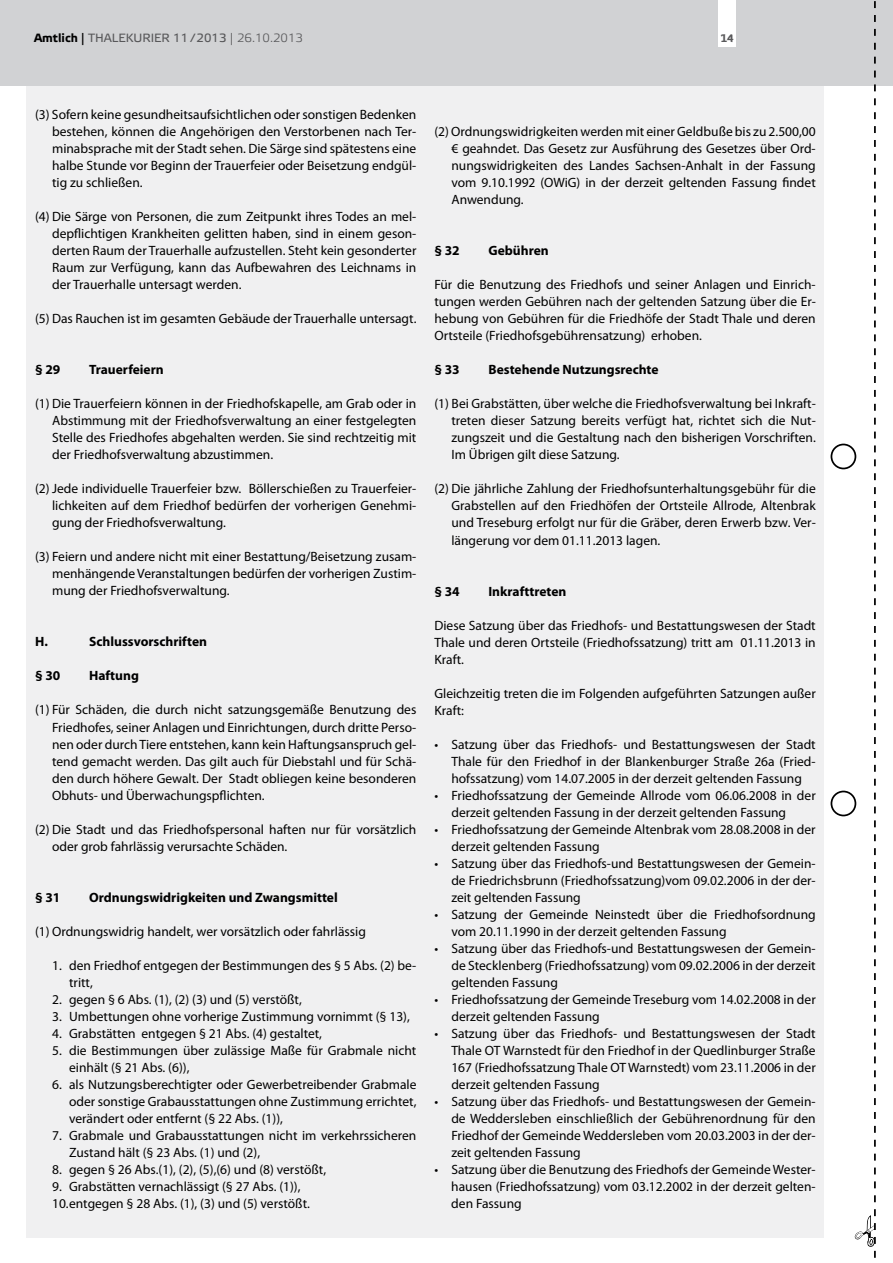
<style>
.page{position:relative;width:893px;height:1263px;background:#fff}
.page>*{position:absolute;margin:0;border:0;box-sizing:border-box;transform-origin:0 0}
.t1{font:13.5px/17px "Myriad Pro";color:#000;text-align:justify}
.t2{font:700 13.5px "Myriad Pro";color:#000}
.t3{font:12px "Elektra Text Pro";color:#58585a}
.t4{font:900 10.5px "Diavlo";color:#58585a}
.s1{font-weight:700;color:#000}
.s2{color:#000}
.s3{font-family:"Elektra Light Pro"}
</style>
<div class="page">
<div style="left:27px;top:0;width:797px;height:1237px;background:#f0f0f1"></div>
<div style="left:0;top:0;width:893px;height:85px;background:#d1d2d4"></div>
<div style="left:719px;top:0;width:17px;height:47px;background:#fff"></div>
<svg style="left:855px;top:1px;width:21px;height:1257px"></svg>
<div style="left:831px;top:444px;width:25px;height:25px;border:2px solid #000;border-radius:50%"></div>
<div style="left:831px;top:791px;width:25px;height:25px;border:2px solid #000;border-radius:50%"></div>
<p class="t3" style="left:34px;top:32px;width:270px"><span class="s1">Amtlich</span> <span class="s2">|</span> THALEKURIER 11/2013 <span class="s3">| 26.10.2013</span></p>
<p class="t4" style="left:721px;top:31px;width:14px">14</p>
<p class="t1" style="left:52px;top:106px;width:366px;text-indent:-17px">(3) Sofern keine gesundheitsaufsichtlichen oder sonstigen Bedenken bestehen, können die Angehörigen den Verstorbenen nach Ter&shy;minabsprache mit der Stadt sehen. Die Särge sind spätestens eine halbe Stunde vor Beginn der Trauerfeier oder Beisetzung endgül&shy;tig zu schließen.</p>
<p class="t1" style="left:52px;top:208px;width:366px;text-indent:-17px">(4) Die Särge von Personen, die zum Zeitpunkt ihres Todes an mel&shy;depflichtigen Krankheiten gelitten haben, sind in einem geson&shy;derten Raum der Trauerhalle aufzustellen. Steht kein gesonderter Raum zur Verfügung, kann das Aufbewahren des Leichnams in der Trauerhalle untersagt werden.</p>
<p class="t1" style="left:35px;top:310px;width:383px">(5) Das Rauchen ist im gesamten Gebäude der Trauerhalle untersagt.</p>
<p class="t2" style="left:35px;top:362px;width:27px">§ 29</p>
<p class="t2" style="left:89px;top:362px;width:76px">Trauerfeiern</p>
<p class="t1" style="left:52px;top:395px;width:366px;text-indent:-17px">(1) Die Trauerfeiern können in der Friedhofskapelle, am Grab oder in Abstimmung mit der Friedhofsverwaltung an einer festgelegten Stelle des Friedhofes abgehalten werden. Sie sind rechtzeitig mit der Friedhofsverwaltung abzustimmen.</p>
<p class="t1" style="left:52px;top:481px;width:366px;text-indent:-17px">(2) Jede individuelle Trauerfeier bzw. Böllerschießen zu Trauerfeier&shy;lichkeiten auf dem Friedhof bedürfen der vorherigen Genehmi&shy;gung der Friedhofsverwaltung.</p>
<p class="t1" style="left:52px;top:549px;width:366px;text-indent:-17px">(3) Feiern und andere nicht mit einer Bestattung/Beisetzung zusam&shy;menhängende Veranstaltungen bedürfen der vorherigen Zustim&shy;mung der Friedhofsverwaltung.</p>
<p class="t2" style="left:35px;top:634px;width:14px">H.</p>
<p class="t2" style="left:89px;top:634px;width:119px">Schlussvorschriften</p>
<p class="t2" style="left:35px;top:668px;width:27px">§ 30</p>
<p class="t2" style="left:89px;top:668px;width:51px">Haftung</p>
<p class="t1" style="left:52px;top:702px;width:366px;text-indent:-17px">(1) Für Schäden, die durch nicht satzungsgemäße Benutzung des Friedhofes, seiner Anlagen und Einrichtungen, durch dritte Perso&shy;nen oder durch Tiere entstehen, kann kein Haftungsanspruch gel&shy;tend gemacht werden. Das gilt auch für Diebstahl und für Schä&shy;den durch höhere Gewalt. Der Stadt obliegen keine besonderen Obhuts- und Überwachungspflichten.</p>
<p class="t1" style="left:52px;top:821px;width:366px;text-indent:-17px">(2) Die Stadt und das Friedhofspersonal haften nur für vorsätzlich oder grob fahrlässig verursachte Schäden.</p>
<p class="t2" style="left:35px;top:889px;width:27px">§ 31</p>
<p class="t2" style="left:89px;top:889px;width:250px">Ordnungswidrigkeiten und Zwangsmittel</p>
<p class="t1" style="left:35px;top:923px;width:332px">(1) Ordnungswidrig handelt, wer vorsätzlich oder fahrlässig</p>
<p class="t1" style="left:69px;top:957px;width:349px;text-indent:-17px">1. den Friedhof entgegen der Bestimmungen des § 5 Abs. (2) be&shy;tritt,</p>
<p class="t1" style="left:52px;top:991px;width:251px">2. gegen § 6 Abs. (1), (2) (3) und (5) verstößt,</p>
<p class="t1" style="left:52px;top:1008px;width:359px">3. Umbettungen ohne vorherige Zustimmung vornimmt (§ 13),</p>
<p class="t1" style="left:52px;top:1025px;width:271px">4. Grabstätten entgegen § 21 Abs. (4) gestaltet,</p>
<p class="t1" style="left:69px;top:1042px;width:349px;text-indent:-17px">5. die Bestimmungen über zulässige Maße für Grabmale nicht einhält (§ 21 Abs. (6)),</p>
<p class="t1" style="left:69px;top:1076px;width:349px;text-indent:-17px">6. als Nutzungsberechtigter oder Gewerbetreibender Grabmale oder sonstige Grabausstattungen ohne Zustimmung errichtet, verändert oder entfernt (§ 22 Abs. (1)),</p>
<p class="t1" style="left:69px;top:1127px;width:349px;text-indent:-17px">7. Grabmale und Grabausstattungen nicht im verkehrssicheren<br>Zustand hält (§ 23 Abs. (1) und (2),</p>
<p class="t1" style="left:52px;top:1161px;width:276px">8. gegen § 26 Abs.(1), (2), (5),(6) und (8) verstößt,</p>
<p class="t1" style="left:52px;top:1178px;width:259px">9. Grabstätten vernachlässigt (§ 27 Abs. (1)),<br>10.entgegen § 28 Abs. (1), (3) und (5) verstößt.</p>
<p class="t1" style="left:451px;top:123px;width:366px;text-indent:-17px">(2) Ordnungswidrigkeiten werden mit einer Geldbuße bis zu 2.500,00 € geahndet. Das Gesetz zur Ausführung des Gesetzes über Ord&shy;nungswidrigkeiten des Landes Sachsen-Anhalt in der Fassung vom 9.10.1992 (OWiG) in der derzeit geltenden Fassung findet Anwendung.</p>
<p class="t2" style="left:434px;top:243px;width:27px">§ 32</p>
<p class="t2" style="left:488px;top:243px;width:62px">Gebühren</p>
<p class="t1" style="left:434px;top:277px;width:383px">Für die Benutzung des Friedhofs und seiner Anlagen und Einrich&shy;tungen werden Gebühren nach der geltenden Satzung über die Er&shy;hebung von Gebühren für die Friedhöfe der Stadt Thale und deren Ortsteile (Friedhofsgebührensatzung) erhoben.</p>
<p class="t2" style="left:434px;top:362px;width:27px">§ 33</p>
<p class="t2" style="left:488px;top:362px;width:172px">Bestehende Nutzungsrechte</p>
<p class="t1" style="left:451px;top:396px;width:366px;text-indent:-17px">(1) Bei Grabstätten, über welche die Friedhofsverwaltung bei Inkraft&shy;treten dieser Satzung bereits verfügt hat, richtet sich die Nut&shy;zungszeit und die Gestaltung nach den bisherigen Vorschriften.<br>Im Übrigen gilt diese Satzung.</p>
<p class="t1" style="left:451px;top:481px;width:366px;text-indent:-17px">(2) Die jährliche Zahlung der Friedhofsunterhaltungsgebühr für die Grabstellen auf den Friedhöfen der Ortsteile Allrode, Altenbrak und Treseburg erfolgt nur für die Gräber, deren Erwerb bzw. Ver&shy;längerung vor dem 01.11.2013 lagen.</p>
<p class="t2" style="left:434px;top:583px;width:27px">§ 34</p>
<p class="t2" style="left:488px;top:583px;width:80px">Inkrafttreten</p>
<p class="t1" style="left:434px;top:617px;width:383px">Diese Satzung über das Friedhofs- und Bestattungswesen der Stadt Thale und deren Ortsteile (Friedhofssatzung) tritt am 01.11.2013 in Kraft.</p>
<p class="t1" style="left:434px;top:685px;width:383px">Gleichzeitig treten die im Folgenden aufgeführten Satzungen außer<br>Kraft:</p>
<p class="t1" style="left:451px;top:736px;width:366px;text-indent:-17px">• Satzung über das Friedhofs- und Bestattungswesen der Stadt Thale für den Friedhof in der Blankenburger Straße 26a (Fried&shy;hofssatzung) vom 14.07.2005 in der derzeit geltenden Fassung</p>
<p class="t1" style="left:451px;top:787px;width:366px;text-indent:-17px">• Friedhofssatzung der Gemeinde Allrode vom 06.06.2008 in der derzeit geltenden Fassung in der derzeit geltenden Fassung</p>
<p class="t1" style="left:451px;top:821px;width:366px;text-indent:-17px">• Friedhofssatzung der Gemeinde Altenbrak vom 28.08.2008 in der derzeit geltenden Fassung</p>
<p class="t1" style="left:451px;top:855px;width:366px;text-indent:-17px">• Satzung über das Friedhofs-und Bestattungswesen der Gemein&shy;de Friedrichsbrunn (Friedhofssatzung)vom 09.02.2006 in der der&shy;zeit geltenden Fassung</p>
<p class="t1" style="left:451px;top:906px;width:366px;text-indent:-17px">• Satzung der Gemeinde Neinstedt über die Friedhofsordnung vom 20.11.1990 in der derzeit geltenden Fassung</p>
<p class="t1" style="left:451px;top:940px;width:366px;text-indent:-17px">• Satzung über das Friedhofs-und Bestattungswesen der Gemein&shy;de Stecklenberg (Friedhofssatzung) vom 09.02.2006 in der derzeit geltenden Fassung</p>
<p class="t1" style="left:451px;top:991px;width:366px;text-indent:-17px">• Friedhofssatzung der Gemeinde Treseburg vom 14.02.2008 in der derzeit geltenden Fassung</p>
<p class="t1" style="left:451px;top:1025px;width:366px;text-indent:-17px">• Satzung über das Friedhofs- und Bestattungswesen der Stadt Thale OT Warnstedt für den Friedhof in der Quedlinburger Straße 167 (Friedhofssatzung Thale OT Warnstedt) vom 23.11.2006 in der derzeit geltenden Fassung</p>
<p class="t1" style="left:451px;top:1093px;width:366px;text-indent:-17px">• Satzung über das Friedhofs- und Bestattungswesen der Gemein&shy;de Weddersleben einschließlich der Gebührenordnung für den Friedhof der Gemeinde Weddersleben vom 20.03.2003 in der der&shy;zeit geltenden Fassung</p>
<p class="t1" style="left:451px;top:1161px;width:366px;text-indent:-17px">• Satzung über die Benutzung des Friedhofs der Gemeinde Wester&shy;hausen (Friedhofssatzung) vom 03.12.2002 in der derzeit gelten&shy;den Fassung</p>
</div>
